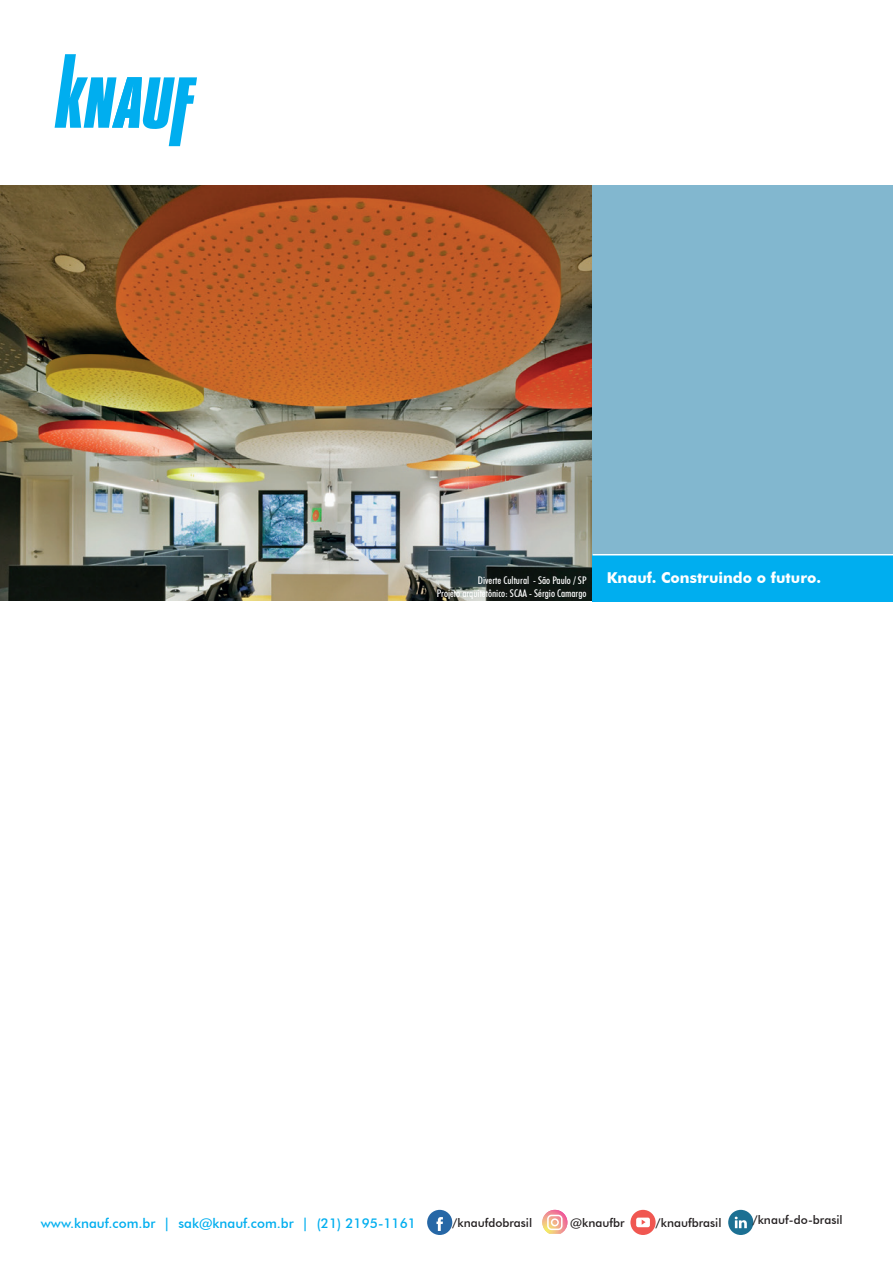
<style>
.page{position:relative;width:893px;height:1263px;background:#fff}
.page>*{position:absolute;margin:0;border:0;box-sizing:border-box;transform-origin:0 0}
.t1{font:700 15px "Futura BT";color:#fff}
.t2{font:500 13.5px "Futura BT";color:#00aeef}
.t3{font:500 12px "Futura BT";color:#231f20}
.t4{font:500 condensed 10.5px "Futura BT";color:#fff}
</style>
<div class="page">
<svg style="left:55px;top:54px;width:142px;height:92px"></svg>
<img style="left:0;top:185px;width:591px;height:416px">
<div style="left:592px;top:186px;width:301px;height:415px;background:#82b7cf"></div>
<div style="left:592px;top:554px;width:301px;height:47px;background:#00aeef"></div>
<hr style="left:592px;top:554px;width:301px;height:1px;background:#fff">
<div style="left:427px;top:1210px;width:25px;height:25px;background:#2667a6;border-radius:50%"></div>
<svg style="left:436px;top:1217px;width:7px;height:14px"></svg>
<svg style="left:542px;top:1210px;width:25px;height:24px"></svg>
<div style="left:630px;top:1210px;width:26px;height:25px;background:#f05751;border-radius:13px"></div>
<svg style="left:636px;top:1217px;width:14px;height:10px"></svg>
<div style="left:728px;top:1210px;width:25px;height:25px;background:#1c7093;border-radius:13px"></div>
<svg style="left:735px;top:1216px;width:12px;height:12px"></svg>
<p class="t4" style="left:478px;top:574px;width:110px">Diverte Cultural - São Paulo / SP</p>
<h1 class="t1" style="left:607px;top:568px;width:216px">Knauf. Construindo o futuro.</h1>
<p class="t4" style="left:437px;top:587px;width:151px">Projeto arquitetônico: SCAA - Sérgio Camargo</p>
<p class="t2" style="left:41px;top:1214px;width:377px">www.knauf.com.br | sak@knauf.com.br | (21) 2195-1161</p>
<p class="t3" style="left:452px;top:1215px;width:81px">/knaufdobrasil</p>
<p class="t3" style="left:570px;top:1215px;width:56px">@knaufbr</p>
<p class="t3" style="left:656px;top:1215px;width:67px">/knaufbrasil</p>
<p class="t3" style="left:753px;top:1213px;width:92px">/knauf-do-brasil</p>
</div>
